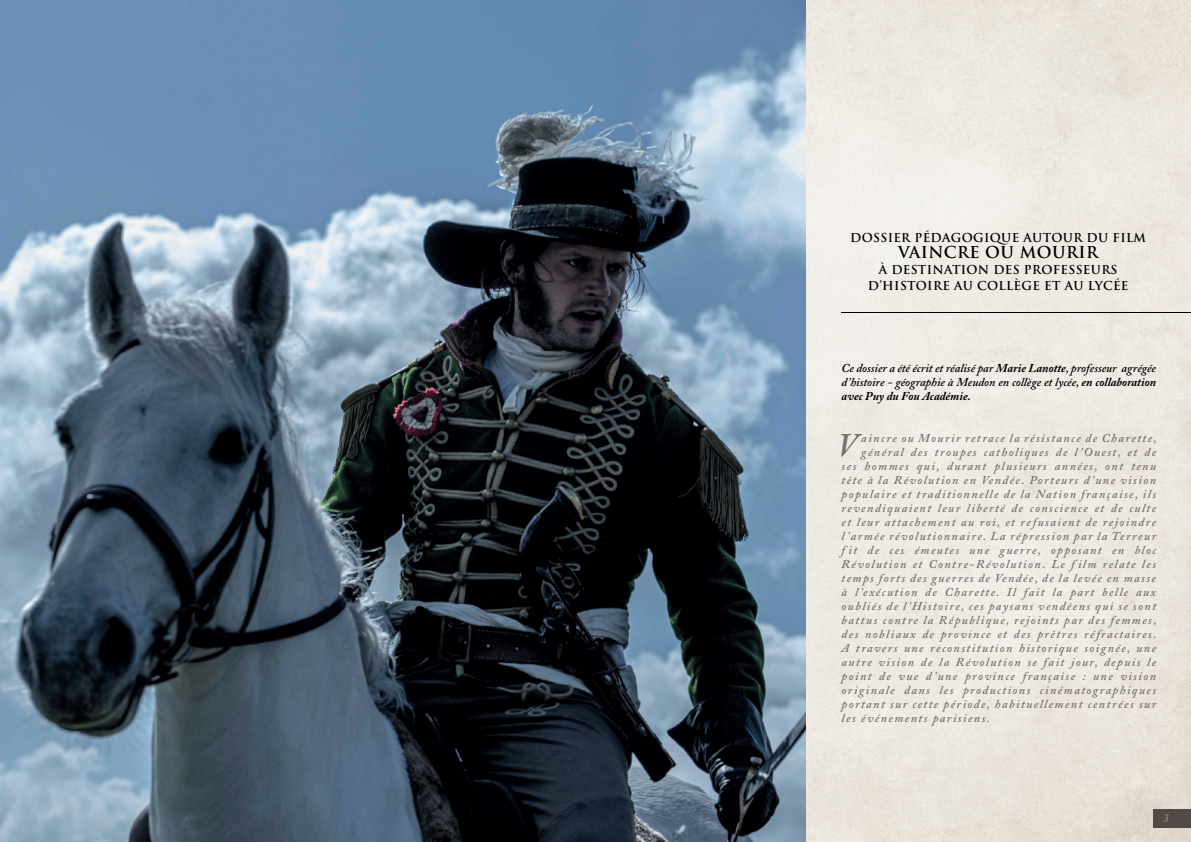
<style>
.page{position:relative;width:1191px;height:842px;background:#fff}
.page>*{position:absolute;margin:0;border:0;box-sizing:border-box;transform-origin:0 0}
.t1{font:italic 600 32.8px "Adobe Caslon Pro";color:#79716f}
.t2{font:700 16px "Trajan";letter-spacing:.025em;color:#000}
.t3{font:italic 600 12px "Adobe Caslon Pro";letter-spacing:.12em;color:#79716f}
.t4{font:italic 600 12px/14px "Adobe Caslon Pro";color:#000;text-align:justify}
.t5{font:700 12px/16px "Trajan";letter-spacing:.025em;color:#000;text-align:center}
.t6{font:italic 600 12px "Adobe Caslon Pro";color:#a18672}
.s1{font-weight:700}
</style>
<div class="page">
<img style="left:805px;top:0;width:386px;height:842px">
<img style="left:0;top:0;width:805px;height:842px">
<hr style="left:841px;top:312px;width:350px;height:1px;background:#000">
<div style="left:1153px;top:809px;width:38px;height:19px;background:#524a47"></div>
<p class="t5" style="left:850px;top:230px;width:297px">DOSSIER PÉDAGOGIQUE AUTOUR DU FILM</p>
<h2 class="t2" style="left:898px;top:242px;width:202px">VAINCRE OU MOURIR</h2>
<p class="t5" style="left:868px;top:262px;width:262px">À DESTINATION DES PROFESSEURS<br>D’HISTOIRE AU COLLÈGE ET AU LYCÉE</p>
<p class="t4" style="left:841px;top:361px;width:316px">Ce dossier a été écrit et réalisé par <span class="s1">Marie Lanotte</span>, professeur agrégée d’histoire - géographie à Meudon en collège et lycée, <span class="s1">en collaboration avec Puy du Fou Académie.</span></p>
<h1 class="t1" style="left:837px;top:425px;width:22px">V</h1>
<p class="t3" style="left:861px;top:430px;width:297px">aincre ou Mourir retrace la résistance de Charette,</p>
<p class="t3" style="left:861px;top:444px;width:296px">général des troupes catholiques de l’Ouest, et de</p>
<p class="t3" style="left:841px;top:459px;width:316px">ses hommes qui, durant plusieurs années, ont tenu</p>
<p class="t3" style="left:841px;top:473px;width:316px">tête à la Révolution en Vendée. Porteurs d’une vision</p>
<p class="t3" style="left:841px;top:487px;width:316px">populaire et traditionnelle de la Nation française, ils</p>
<p class="t3" style="left:841px;top:501px;width:316px">revendiquaient leur liberté de conscience et de culte</p>
<p class="t3" style="left:841px;top:515px;width:316px">et leur attachement au roi, et refusaient de rejoindre</p>
<p class="t3" style="left:841px;top:529px;width:316px">l’armée révolutionnaire. La répression par la Terreur</p>
<p class="t3" style="left:841px;top:543px;width:316px">f it de ces émeutes une guerre, opposant en bloc</p>
<p class="t3" style="left:841px;top:557px;width:316px">Révolution et Contre-Révolution. Le f ilm relate les</p>
<p class="t3" style="left:841px;top:571px;width:316px">temps forts des guerres de Vendée, de la levée en masse</p>
<p class="t3" style="left:841px;top:585px;width:316px">à l’exécution de Charette. Il fait la part belle aux</p>
<p class="t3" style="left:841px;top:599px;width:316px">oubliés de l’Histoire, ces paysans vendéens qui se sont</p>
<p class="t3" style="left:841px;top:613px;width:316px">battus contre la République, rejoints par des femmes,</p>
<p class="t3" style="left:841px;top:627px;width:316px">des nobliaux de province et des prêtres réfractaires.</p>
<p class="t3" style="left:841px;top:641px;width:316px">A travers une reconstitution historique soignée, une</p>
<p class="t3" style="left:841px;top:655px;width:316px">autre vision de la Révolution se fait jour, depuis le</p>
<p class="t3" style="left:841px;top:669px;width:316px">point de vue d’une province française : une vision</p>
<p class="t3" style="left:841px;top:683px;width:316px">originale dans les productions cinématographiques</p>
<p class="t3" style="left:841px;top:697px;width:316px">portant sur cette période, habituellement centrées sur</p>
<p class="t3" style="left:841px;top:711px;width:150px">les événements parisiens.</p>
<p class="t6" style="left:1162px;top:811px;width:7px">3</p>
</div>
